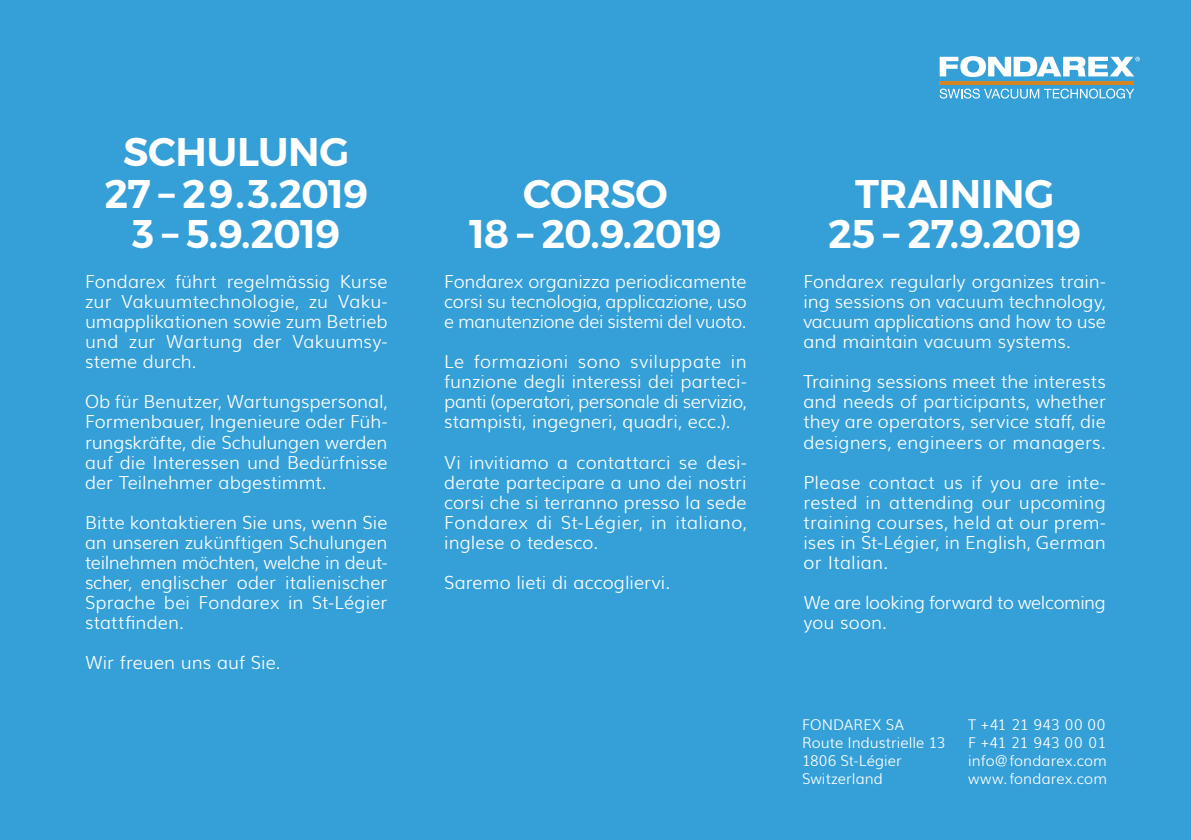
<style>
.page{position:relative;width:1191px;height:840px;background:#fff}
.page>*{position:absolute;margin:0;border:0;box-sizing:border-box;transform-origin:0 0}
.Lauftexte{font:600 40px "Montserrat";letter-spacing:-.02em;color:#fff}
.Lauftexte-2{font:300 18px/20px "Muli";color:#fff;text-align:justify}
.Lauftexte-3{font:300 18px/20px "Muli";letter-spacing:-.02em;color:#fff}
.t1{font:300 14.8px "Muli";letter-spacing:.005em;color:#fff}
</style>
<div class="page">
<div style="left:0;top:0;width:1191px;height:839px;background:#35a0d8"></div>
<hr style="left:939px;top:81px;width:195px;height:3px;background:#d48625">
<svg style="left:939px;top:89px;width:195px;height:9px"></svg>
<svg style="left:939px;top:56px;width:200px;height:21px"></svg>
<p class="Lauftexte" style="left:123px;top:120px;width:228px">SCHULUNG</p>
<p class="Lauftexte" style="left:104px;top:161px;width:265px">27 – 29.3.2019</p>
<p class="Lauftexte" style="left:132px;top:201px;width:209px">3 – 5.9.2019</p>
<p class="Lauftexte-2" style="left:85px;top:270px;width:304px">Fondarex führt regelmässig Kurse zur Vakuumtechnologie, zu Vaku&shy;umapplikationen sowie zum Betrieb und zur Wartung der Vakuumsy&shy;steme durch.</p>
<p class="Lauftexte-2" style="left:85px;top:390px;width:304px">Ob für Benutzer, Wartungspersonal, Formenbauer, Ingenieure oder Füh&shy;rungskräfte, die Schulungen werden auf die Interessen und Bedürfnisse der Teilnehmer abgestimmt.</p>
<p class="Lauftexte-2" style="left:85px;top:510px;width:304px">Bitte kontaktieren Sie uns, wenn Sie an unseren zukünftigen Schulungen teilnehmen möchten, welche in deut&shy;scher, englischer oder italienischer Sprache bei Fondarex in St-Légier stattfinden.</p>
<p class="Lauftexte-2" style="left:85px;top:650px;width:197px">Wir freuen uns auf Sie.</p>
<p class="Lauftexte" style="left:523px;top:161px;width:146px">CORSO</p>
<p class="Lauftexte" style="left:469px;top:201px;width:254px">18 – 20.9.2019</p>
<p class="Lauftexte-2" style="left:444px;top:270px;width:304px">Fondarex organizza periodicamente corsi su tecnologia, applicazione, uso e manutenzione dei sistemi del vuoto.</p>
<p class="Lauftexte-2" style="left:444px;top:350px;width:304px">Le formazioni sono sviluppate in funzione degli interessi dei parteci&shy;panti (operatori, personale di servizio, stampisti, ingegneri, quadri, ecc.).</p>
<p class="Lauftexte-2" style="left:444px;top:450px;width:304px">Vi invitiamo a contattarci se desi&shy;derate partecipare a uno dei nostri corsi che si terranno presso la sede Fondarex di St-Légier, in italiano, inglese o tedesco.</p>
<p class="Lauftexte-2" style="left:444px;top:570px;width:227px">Saremo lieti di accogliervi.</p>
<p class="Lauftexte" style="left:855px;top:161px;width:201px">TRAINING</p>
<p class="Lauftexte" style="left:828px;top:201px;width:255px">25 – 27.9.2019</p>
<p class="Lauftexte-2" style="left:803px;top:270px;width:304px">Fondarex regularly organizes train&shy;ing sessions on vacuum technology, vacuum applications and how to use and maintain vacuum systems.</p>
<p class="Lauftexte-2" style="left:803px;top:370px;width:304px">Training sessions meet the interests and needs of participants, whether they are operators, service staff, die designers, engineers or managers.</p>
<p class="Lauftexte-2" style="left:803px;top:470px;width:304px">Please contact us if you are inte&shy;rested in attending our upcoming training courses, held at our prem&shy;ises in St-Légier, in English, German or Italian.</p>
<p class="Lauftexte-3" style="left:803px;top:590px;width:304px">We are looking forward to welcoming you soon.</p>
<p class="t1" style="left:802px;top:712px;width:104px">FONDAREX SA</p>
<p class="t1" style="left:802px;top:730px;width:145px">Route Industrielle 13</p>
<p class="t1" style="left:802px;top:748px;width:101px">1806 St-Légier</p>
<p class="t1" style="left:802px;top:766px;width:82px">Switzerland</p>
<p class="t1" style="left:968px;top:712px;width:139px">T +41 21 943 00 00</p>
<p class="t1" style="left:968px;top:730px;width:140px">F +41 21 943 00 01</p>
<p class="t1" style="left:968px;top:748px;width:140px">info@fondarex.com</p>
<p class="t1" style="left:968px;top:766px;width:140px">www.fondarex.com</p>
</div>
